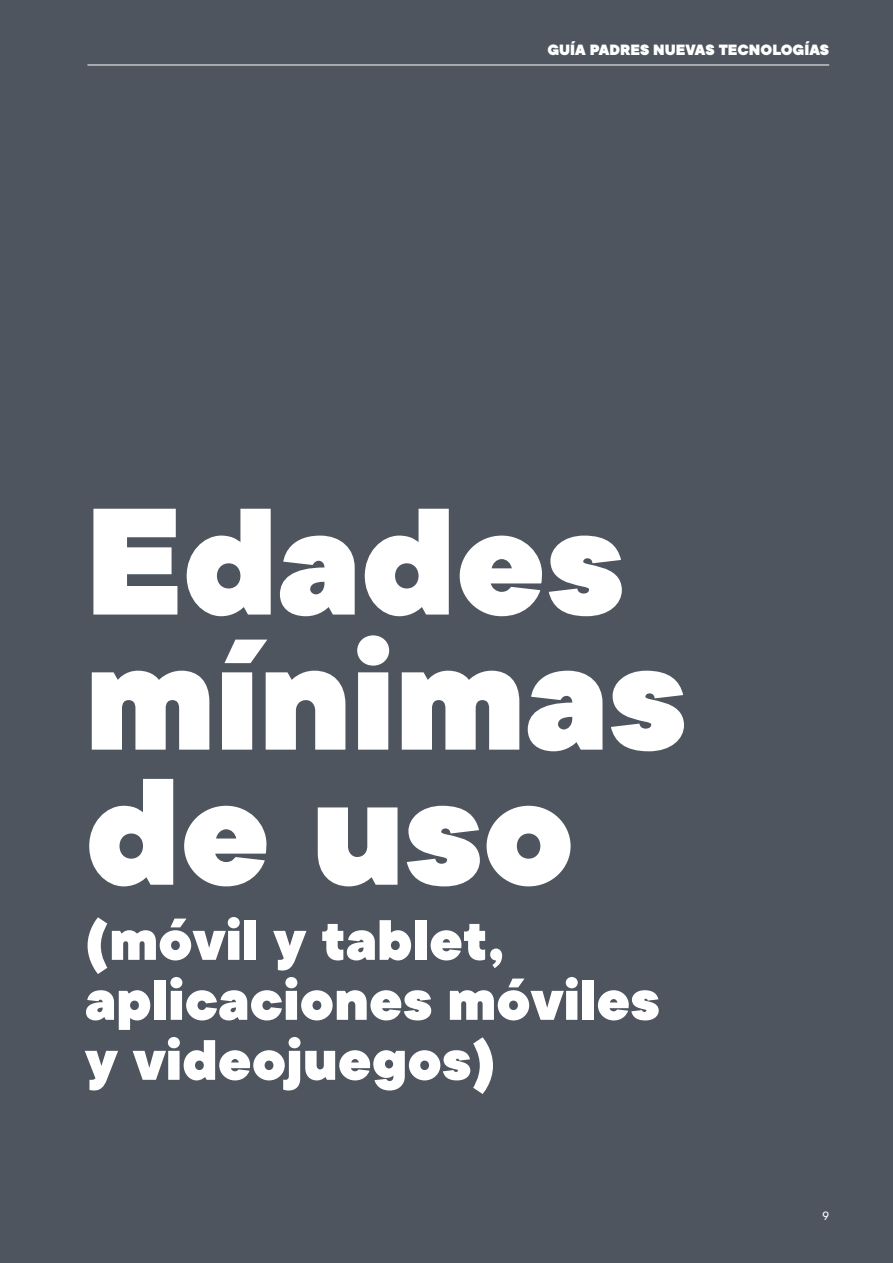
<style>
.page{position:relative;width:893px;height:1263px;background:#4e555e}
.page>*{position:absolute;margin:0;border:0;box-sizing:border-box;transform-origin:0 0}
.t1{font:900 168px/135px "TT Commons";color:#fff}
.t2{font:900 63px/60px "TT Commons";color:#fff}
.t3{font:900 16.5px "TT Commons";color:#fff}
.t4{font:13.5px "TT Commons Classic";color:#fff}
</style>
<div class="page">
<hr style="left:87px;top:65px;width:742px;height:1px;background:#fff">
<p class="t3" style="left:547px;top:39px;width:283px">GUÍA PADRES NUEVAS TECNOLOGÍAS</p>
<h1 class="t1" style="left:85px;top:488px;width:603px">Edades mínimas de uso</h1>
<p class="t2" style="left:85px;top:908px;width:576px">(móvil y tablet, aplicaciones móviles y videojuegos)</p>
<p class="t4" style="left:822px;top:1207px;width:8px">9</p>
</div>
